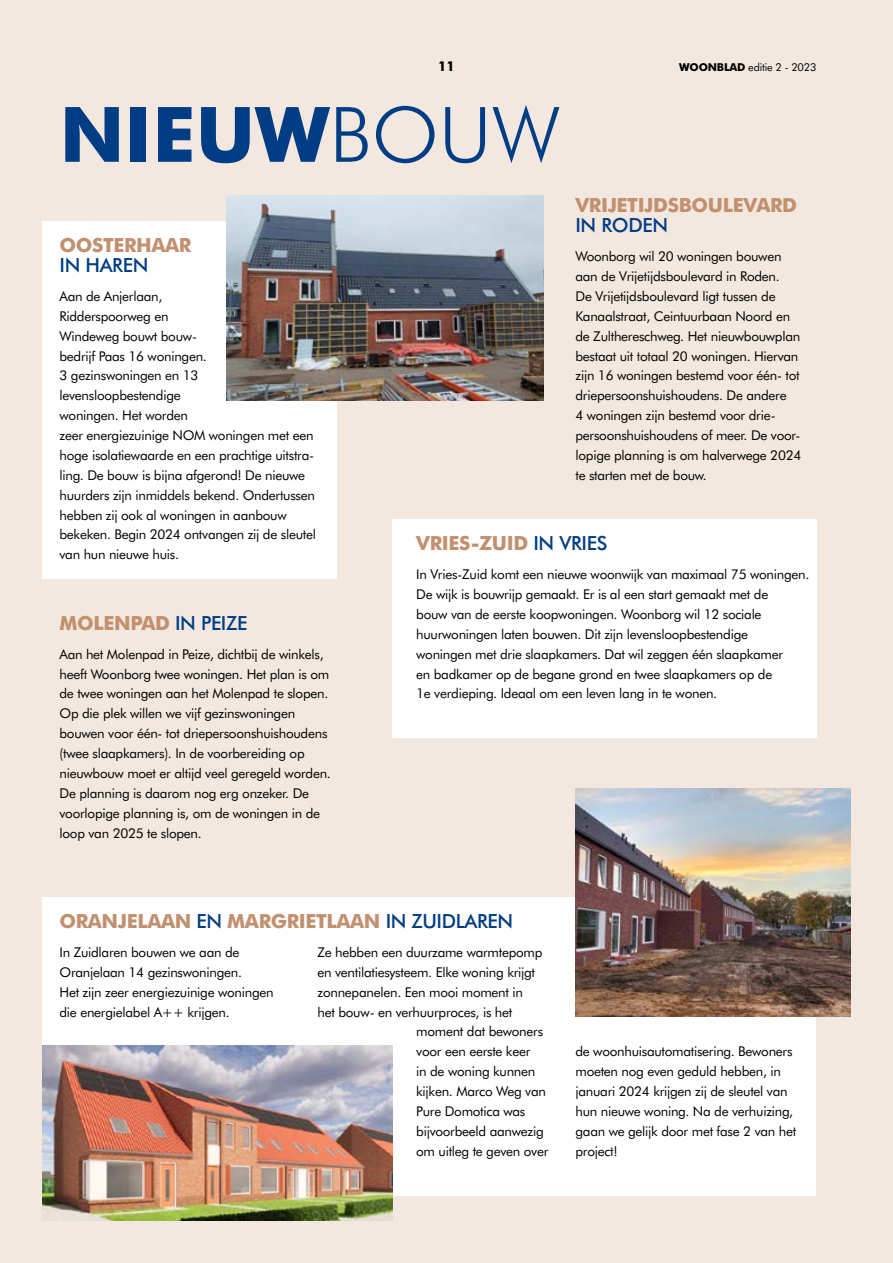
<style>
.page{position:relative;width:893px;height:1263px;background:#f3e8df}
.page>*{position:absolute;margin:0;border:0;box-sizing:border-box;transform-origin:0 0}
.t1{font:700 76.5px "Futura BT";color:#003d85}
.t2{font:700 19.5px "Futura BT";letter-spacing:-.02em;color:#c2906f}
.t3{font:500 19.5px "Futura BT";letter-spacing:-.02em;color:#003d85}
.t4{font:13.5px/19.8px "Futura BT";letter-spacing:-.02em;color:#000}
.t5{font:700 13.5px "Futura BT";color:#000}
.t6{font:10.8px "Futura BT";letter-spacing:-.02em;color:#000}
.s1{font-weight:700}
.s2{font-weight:300}
.s3{font-weight:500;color:#003d85}
</style>
<div class="page">
<div style="left:43px;top:221px;width:294px;height:358px;background:#fff"></div>
<div style="left:392px;top:520px;width:424px;height:218px;background:#fff"></div>
<div style="left:43px;top:897px;width:773px;height:298px;background:#fff"></div>
<img style="left:227px;top:196px;width:316px;height:204px">
<img style="left:575px;top:788px;width:275px;height:228px">
<img style="left:43px;top:1045px;width:349px;height:175px">
<p class="t5" style="left:438px;top:58px;width:18px">11</p>
<p class="t6" style="left:679px;top:60px;width:139px"><span class="s1">WOONBLAD</span> editie 2 - 2023</p>
<h1 class="t1" style="left:60px;top:88px;width:502px">NIEUW<span class="s2">BOUW</span></h1>
<h2 class="t2" style="left:60px;top:233px;width:133px">OOSTERHAAR</h2>
<h2 class="t3" style="left:60px;top:253px;width:90px">IN HAREN</h2>
<p class="t4" style="left:60px;top:286px;width:258px">Aan de Anjerlaan,<br>Ridderspoorweg en<br>Windeweg bouwt bouw-<br>bedrijf Paas 16 woningen.<br>3 gezinswoningen en 13 levensloopbestendige<br>woningen. Het worden<br>zeer energiezuinige NOM woningen met een hoge isolatiewaarde en een prachtige uitstra&shy;ling. De bouw is bijna afgerond! De nieuwe huurders zijn inmiddels bekend. Ondertussen hebben zij ook al woningen in aanbouw bekeken. Begin 2024 ontvangen zij de sleutel van hun nieuwe huis.</p>
<h2 class="t2" style="left:60px;top:611px;width:189px">MOLENPAD <span class="s3">IN PEIZE</span></h2>
<p class="t4" style="left:60px;top:644px;width:273px">Aan het Molenpad in Peize, dichtbij de winkels, heeft Woonborg twee woningen. Het plan is om de twee woningen aan het Molenpad te slopen.<br>Op die plek willen we vijf gezinswoningen bouwen voor één- tot driepersoonshuishoudens (twee slaapkamers). In de voorbereiding op nieuwbouw moet er altijd veel geregeld worden.<br>De planning is daarom nog erg onzeker. De voorlopige planning is, om de woningen in de loop van 2025 te slopen.</p>
<h2 class="t2" style="left:575px;top:194px;width:223px">VRIJETIJDSBOULEVARD</h2>
<h2 class="t3" style="left:575px;top:213px;width:94px">IN RODEN</h2>
<p class="t4" style="left:575px;top:246px;width:227px">Woonborg wil 20 woningen bouwen aan de Vrijetijdsboulevard in Roden.<br>De Vrijetijdsboulevard ligt tussen de Kanaalstraat, Ceintuurbaan Noord en de Zulthereschweg. Het nieuwbouwplan bestaat uit totaal 20 woningen. Hiervan zijn 16 woningen bestemd voor één- tot driepersoonshuishoudens. De andere<br>4 woningen zijn bestemd voor drie&shy;persoonshuishoudens of meer. De voor&shy;lopige planning is om halverwege 2024 te starten met de bouw.</p>
<h2 class="t2" style="left:416px;top:531px;width:193px">VRIES-ZUID <span class="s3">IN VRIES</span></h2>
<p class="t4" style="left:416px;top:564px;width:395px">In Vries-Zuid komt een nieuwe woonwijk van maximaal 75 woningen.<br>De wijk is bouwrijp gemaakt. Er is al een start gemaakt met de<br>bouw van de eerste koopwoningen. Woonborg wil 12 sociale huurwoningen laten bouwen. Dit zijn levensloopbestendige<br>woningen met drie slaapkamers. Dat wil zeggen één slaapkamer<br>en badkamer op de begane grond en twee slaapkamers op de<br>1e verdieping. Ideaal om een leven lang in te wonen.</p>
<h2 class="t2" style="left:60px;top:909px;width:455px">ORANJELAAN <span class="s3">EN</span> MARGRIETLAAN <span class="s3">IN ZUIDLAREN</span></h2>
<p class="t4" style="left:60px;top:942px;width:216px">In Zuidlaren bouwen we aan de<br>Oranjelaan 14 gezinswoningen.<br>Het zijn zeer energiezuinige woningen die energielabel A++ krijgen.</p>
<p class="t4" style="left:317px;top:942px;width:226px">Ze hebben een duurzame warmtepomp</p>
<p class="t4" style="left:317px;top:962px;width:219px">en ventilatiesysteem. Elke woning krijgt</p>
<p class="t4" style="left:317px;top:982px;width:207px">zonnepanelen. Een mooi moment in</p>
<p class="t4" style="left:317px;top:1002px;width:196px">het bouw- en verhuurproces, is het</p>
<p class="t4" style="left:416px;top:1021px;width:128px">moment dat bewoners</p>
<p class="t4" style="left:416px;top:1041px;width:116px">voor een eerste keer</p>
<p class="t4" style="left:416px;top:1061px;width:121px">in de woning kunnen</p>
<p class="t4" style="left:416px;top:1081px;width:131px">kijken. Marco Weg van</p>
<p class="t4" style="left:416px;top:1101px;width:111px">Pure Domotica was</p>
<p class="t4" style="left:416px;top:1121px;width:129px">bijvoorbeeld aanwezig</p>
<p class="t4" style="left:416px;top:1141px;width:134px">om uitleg te geven over</p>
<p class="t4" style="left:575px;top:1041px;width:222px">de woonhuisautomatisering. Bewoners moeten nog even geduld hebben, in januari 2024 krijgen zij de sleutel van hun nieuwe woning. Na de verhuizing, gaan we gelijk door met fase 2 van het project!</p>
</div>
